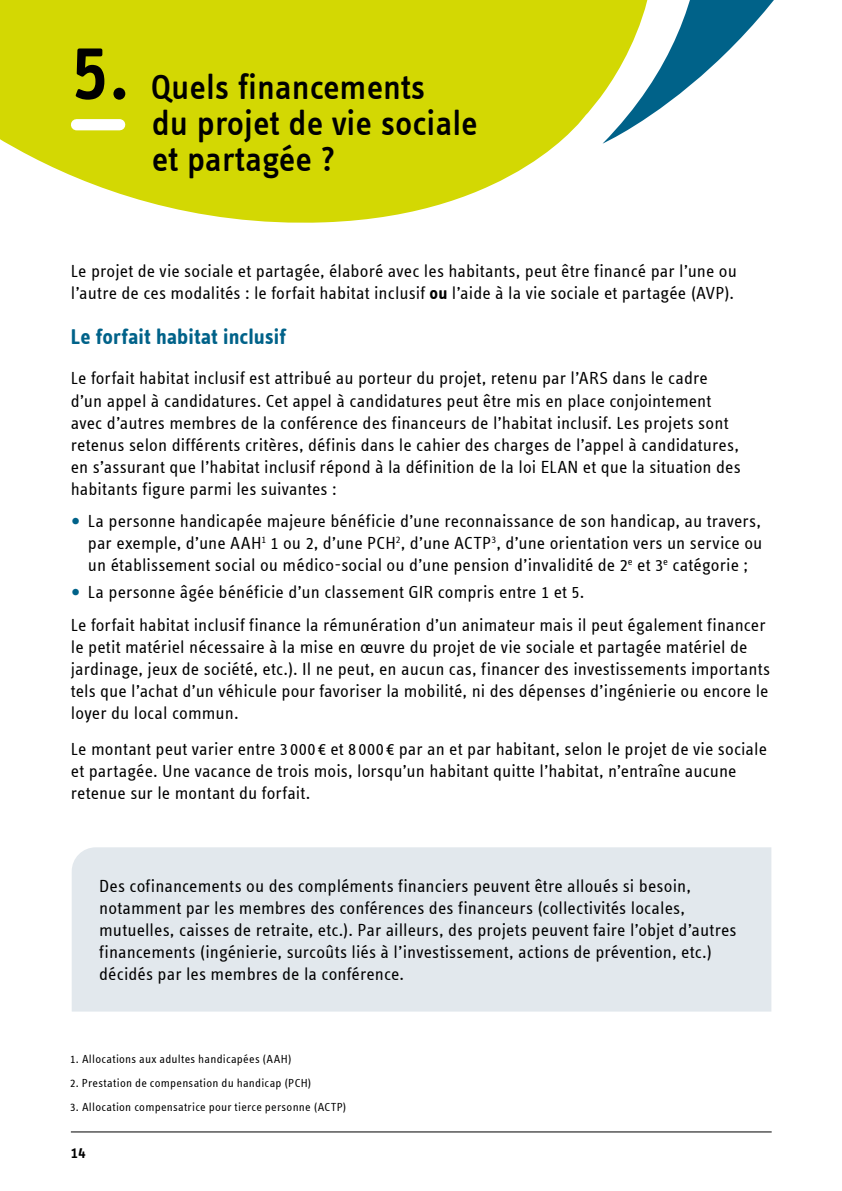
<style>
.page{position:relative;width:842px;height:1191px;background:#fff}
.page>*{position:absolute;margin:0;border:0;box-sizing:border-box;transform-origin:0 0}
.H1_-_Titre_Chapitre{font:500 84px "Info Text Offc";color:#000}
.H1_-_Titre_Chapitre-2{font:500 36px/36px "Info Text Offc";color:#000}
.H2_-_Petit-Titre{font:700 22px "Info Text Offc";color:#006289}
.Texte_courant{font:18px/22px "Info Text Offc";letter-spacing:.005em;color:#000}
.Texte_Encadré{font:18px/22px "Info Text Offc";letter-spacing:.005em;color:#000}
.t1{font:600 16px "Info Text Offc";color:#000}
.Note_de_bas_de_page{font:12px "Info Text Offc";letter-spacing:.02em;color:#000}
.s1{font-weight:700}
.s2{font-size:26px;color:#006289}
</style>
<div class="page">
<svg style="left:0;top:0;width:602px;height:223px;background:#d9dd26"></svg>
<svg style="left:602px;top:0;width:172px;height:144px"></svg>
<div style="left:72px;top:847px;width:699px;height:164px;background:#e2e8ed"></div>
<hr style="left:71px;top:1131px;width:701px;height:1px;background:#000">
<div style="left:76px;top:119px;width:44px;height:11px;background:#fff"></div>
<h1 class="H1_-_Titre_Chapitre" style="left:71px;top:25px;width:61px">5.</h1>
<h1 class="H1_-_Titre_Chapitre-2" style="left:151px;top:69px;width:328px">Quels financements<br>du projet de vie sociale et partagée ?</h1>
<p class="Texte_courant" style="left:71px;top:260px;width:668px">Le projet de vie sociale et partagée, élaboré avec les habitants, peut être financé par l’une ou l’autre de ces modalités : le forfait habitat inclusif <span class="s1">ou</span> l’aide à la vie sociale et partagée (AVP).</p>
<h2 class="H2_-_Petit-Titre" style="left:71px;top:324px;width:217px">Le forfait habitat inclusif</h2>
<p class="Texte_courant" style="left:71px;top:367px;width:671px">Le forfait habitat inclusif est attribué au porteur du projet, retenu par l’ARS dans le cadre d’un appel à candidatures. Cet appel à candidatures peut être mis en place conjointement avec d’autres membres de la conférence des financeurs de l’habitat inclusif. Les projets sont retenus selon différents critères, définis dans le cahier des charges de l’appel à candidatures, en s’assurant que l’habitat inclusif répond à la définition de la loi ELAN et que la situation des habitants figure parmi les suivantes :</p>
<p class="Texte_courant" style="left:88px;top:510px;width:676px;text-align:justify;text-indent:-17px"><span class="s2">•</span> La personne handicapée majeure bénéficie d’une reconnaissance de son handicap, au travers, par exemple, d’une AAH<sup>1</sup> 1 ou 2, d’une PCH<sup>2</sup>, d’une ACTP<sup>3</sup>, d’une orientation vers un service ou un établissement social ou médico-social ou d’une pension d’invalidité de 2<sup>e</sup> et 3<sup>e</sup> catégorie ;</p>
<p class="Texte_courant" style="left:71px;top:581px;width:515px"><span class="s2">•</span> La personne âgée bénéficie d’un classement GIR compris entre 1 et 5.</p>
<p class="Texte_courant" style="left:71px;top:614px;width:701px">Le forfait habitat inclusif finance la rémunération d’un animateur mais il peut également financer le petit matériel nécessaire à la mise en œuvre du projet de vie sociale et partagée matériel de jardinage, jeux de société, etc.). Il ne peut, en aucun cas, financer des investissements importants tels que l’achat d’un véhicule pour favoriser la mobilité, ni des dépenses d’ingénierie ou encore le loyer du local commun.</p>
<p class="Texte_courant" style="left:71px;top:738px;width:698px">Le montant peut varier entre 3 000 € et 8 000 € par an et par habitant, selon le projet de vie sociale et partagée. Une vacance de trois mois, lorsqu’un habitant quitte l’habitat, n’entraîne aucune retenue sur le montant du forfait.</p>
<p class="Texte_Encadré" style="left:99px;top:874px;width:639px">Des cofinancements ou des compléments financiers peuvent être alloués si besoin, notamment par les membres des conférences des financeurs (collectivités locales, mutuelles, caisses de retraite, etc.). Par ailleurs, des projets peuvent faire l’objet d’autres financements (ingénierie, surcoûts liés à l’investissement, actions de prévention, etc.) décidés par les membres de la conférence.</p>
<p class="Note_de_bas_de_page" style="left:70px;top:1052px;width:223px">1. Allocations aux adultes handicapées (AAH)</p>
<p class="Note_de_bas_de_page" style="left:70px;top:1076px;width:243px">2. Prestation de compensation du handicap (PCH)</p>
<p class="Note_de_bas_de_page" style="left:70px;top:1100px;width:278px">3. Allocation compensatrice pour tierce personne (ACTP)</p>
<p class="t1" style="left:71px;top:1144px;width:16px">14</p>
</div>
